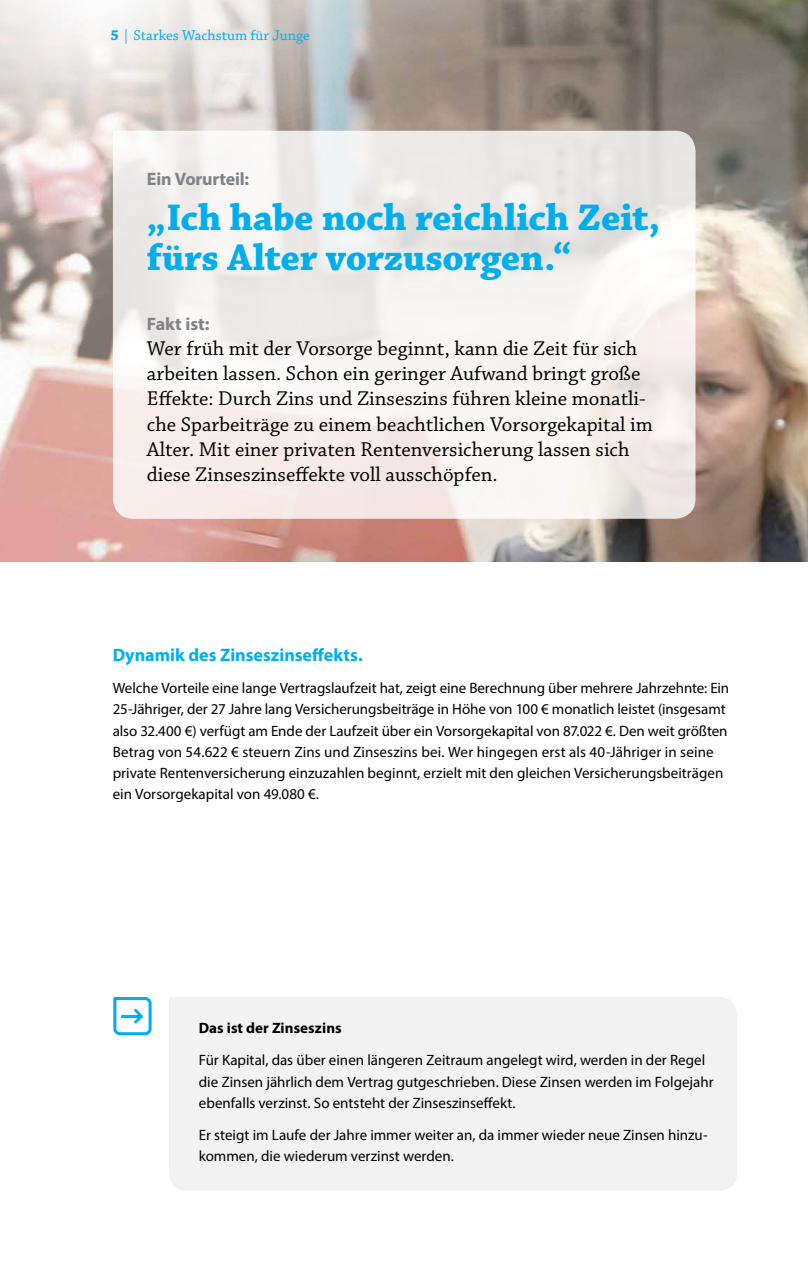
<style>
.page{position:relative;width:808px;height:1263px;background:#fff}
.page>*{position:absolute;margin:0;border:0;box-sizing:border-box;transform-origin:0 0}
.t1{font:700 39px/39.5px "Chaparral Pro";letter-spacing:-.01em;color:#00aeef}
.t2{font:21px/25.2px "Chaparral Pro";color:#000}
.t3{font:700 18px "Myriad Pro";color:#00aeef}
.t4{font:700 18px "Myriad Pro";letter-spacing:-.01em;color:#808285}
.t5{font:15px/21.3px "Myriad Pro";color:#000}
.t6{font:15px "Chaparral Pro";color:#00aeef}
.t7{font:700 15px "Myriad Pro";letter-spacing:.005em;color:#000}
.s1{font-weight:700}
</style>
<div class="page">
<img style="left:0;top:0;width:808px;height:561px">
<svg style="left:113px;top:131px;width:582px;height:388px"></svg>
<div style="left:169px;top:997px;width:568px;height:193px;background:#f2f2f3"></div>
<svg style="left:113px;top:997px;width:39px;height:38px"></svg>
<p class="t6" style="left:111px;top:27px;width:201px"><span class="s1">5</span> | Starkes Wachstum für Junge</p>
<p class="t4" style="left:147px;top:167px;width:104px">Ein Vorurteil:</p>
<h1 class="t1" style="left:147px;top:200px;width:515px">„Ich habe noch reichlich Zeit, fürs Alter vorzusorgen.“</h1>
<p class="t4" style="left:147px;top:312px;width:64px">Fakt ist:</p>
<p class="t2" style="left:147px;top:336px;width:507px">Wer früh mit der Vorsorge beginnt, kann die Zeit für sich arbeiten lassen. Schon ein geringer Aufwand bringt große Effekte: Durch Zins und Zinseszins führen kleine monatli&shy;che Sparbeiträge zu einem beachtlichen Vorsorgekapital im Alter. Mit einer privaten Rentenversicherung lassen sich diese Zinseszinseffekte voll ausschöpfen.</p>
<p class="t3" style="left:113px;top:643px;width:252px">Dynamik des Zinseszinseffekts.</p>
<p class="t5" style="left:113px;top:677px;width:618px">Welche Vorteile eine lange Vertragslaufzeit hat, zeigt eine Berechnung über mehrere Jahrzehnte: Ein 25-Jähriger, der 27 Jahre lang Versicherungsbeiträge in Höhe von 100 € monatlich leistet (insgesamt also 32.400 €) verfügt am Ende der Laufzeit über ein Vorsorgekapital von 87.022 €. Den weit größten Betrag von 54.622 € steuern Zins und Zinseszins bei. Wer hingegen erst als 40-Jähriger in seine private Rentenversicherung einzuzahlen beginnt, erzielt mit den gleichen Versicherungsbeiträgen ein Vorsorgekapital von 49.080 €.</p>
<p class="t7" style="left:199px;top:1018px;width:144px">Das ist der Zinseszins</p>
<p class="t5" style="left:199px;top:1049px;width:516px">Für Kapital, das über einen längeren Zeitraum angelegt wird, werden in der Regel die Zinsen jährlich dem Vertrag gutgeschrieben. Diese Zinsen werden im Folgejahr ebenfalls verzinst. So entsteht der Zinseszinseffekt.</p>
<p class="t5" style="left:199px;top:1124px;width:510px">Er steigt im Laufe der Jahre immer weiter an, da immer wieder neue Zinsen hinzu&shy;kommen, die wiederum verzinst werden.</p>
</div>
